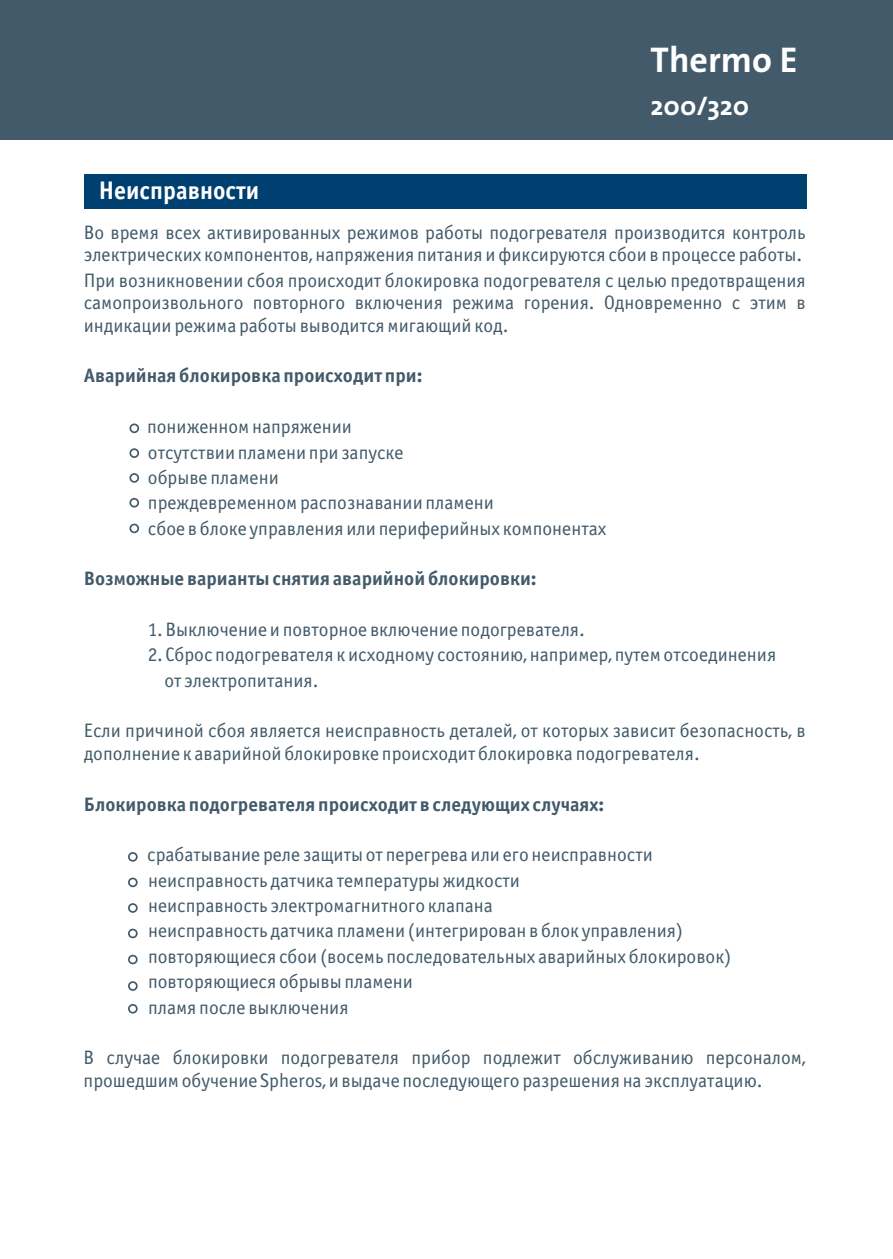
<style>
.page{position:relative;width:893px;height:1259px;background:#fff}
.page>*{position:absolute;margin:0;border:0;box-sizing:border-box;transform-origin:0 0}
.t1{font:700 36px "The Sans";color:#fff}
.t2{font:700 27px "The Sans";color:#fff}
.t3{font:25.5px "Officina Sans Bold C";color:#fff;scale:.94 1}
.t4{font:19.5px/25.2px "Officina Sans Book C";color:#425a69}
.t5{font:19.5px "Officina Sans Bold C";color:#425a69}
</style>
<div class="page">
<div style="left:0;top:0;width:893px;height:140px;background:#425a69"></div>
<div style="left:84px;top:174px;width:723px;height:34px;background:#004071"></div>
<div style="left:129px;top:423px;width:10px;height:10px;border:2px solid #425a69;border-radius:50%"></div>
<div style="left:129px;top:448px;width:10px;height:10px;border:2px solid #425a69;border-radius:50%"></div>
<div style="left:128px;top:852px;width:10px;height:9px;border:2px solid #425a69;border-radius:50%"></div>
<div style="left:129px;top:473px;width:10px;height:10px;border:2px solid #425a69;border-radius:50%"></div>
<div style="left:129px;top:523px;width:10px;height:10px;border:2px solid #425a69;border-radius:50%"></div>
<div style="left:128px;top:903px;width:10px;height:10px;border:2px solid #425a69;border-radius:50%"></div>
<div style="left:128px;top:954px;width:10px;height:10px;border:2px solid #425a69;border-radius:50%"></div>
<div style="left:129px;top:498px;width:10px;height:9px;border:2px solid #425a69;border-radius:50%"></div>
<div style="left:128px;top:877px;width:10px;height:10px;border:2px solid #425a69;border-radius:50%"></div>
<div style="left:128px;top:928px;width:10px;height:10px;border:2px solid #425a69;border-radius:50%"></div>
<div style="left:128px;top:981px;width:10px;height:10px;border:2px solid #425a69;border-radius:50%"></div>
<div style="left:128px;top:1004px;width:10px;height:9px;border:2px solid #425a69;border-radius:50%"></div>
<h3 class="t3" style="left:99px;top:180px;width:172px">Неисправности</h3>
<h1 class="t1" style="left:651px;top:48px;width:148px">Thermo E</h1>
<h2 class="t2" style="left:651px;top:96px;width:100px">200/320</h2>
<p class="t4" style="left:84px;top:223px;width:723px;line-height:22.5px">Во время всех активированных режимов работы подогревателя производится контроль электрических компонентов, напряжения питания ификсируются сбои в процессе работы.</p>
<p class="t4" style="left:84px;top:270px;width:723px;line-height:22.5px;text-align:justify">При возникновении сбоя происходит блокировка подогревателя с целью предотвращения самопроизвольного повторного включения режима горения. Одновременно с этим в индикации режима работывыводитсямигающий код.</p>
<p class="t5" style="left:84px;top:368px;width:340px">Аварийная блокировка происходит при:</p>
<p class="t4" style="left:147px;top:416px;width:461px">пониженномнапряжении<br>отсутствии пламени при запуске<br>обрыве пламени<br>преждевременном распознавании пламени<br>сбое в блоке управления или периферийных компонентах</p>
<p class="t5" style="left:84px;top:571px;width:454px">Возможные вариантыснятия аварийной блокировки:</p>
<p class="t4" style="left:148px;top:618px;width:438px">1. Выключение и повторное включение подогревателя.</p>
<p class="t4" style="left:164px;top:644px;width:613px;text-indent:-16px">2. Сброс подогревателя к исходному состоянию, например, путемотсоединения от электропитания.</p>
<p class="t4" style="left:84px;top:721px;width:723px;line-height:22.5px">Если причиной сбоя является неисправность деталей, от которых зависит безопасность, в дополнение к аварийной блокировке происходит блокировка подогревателя.</p>
<p class="t5" style="left:84px;top:796px;width:522px">Блокировка подогревателя происходит в следующих случаях:</p>
<p class="t4" style="left:147px;top:844px;width:586px">срабатывание реле защитыот перегрева или его неисправности неисправность датчика температурыжидкости<br>неисправность электромагнитного клапана<br>неисправность датчика пламени (интегрирован в блок управления) повторяющиеся сбои (восемь последовательных аварийных блокировок) повторяющиеся обрывыпламени<br>пламя после выключения</p>
<p class="t4" style="left:84px;top:1048px;width:723px;line-height:22.5px">В случае блокировки подогревателя прибор подлежит обслуживанию персоналом, прошедшимобучение Spheros, и выдаче последующего разрешения на эксплуатацию.</p>
</div>
